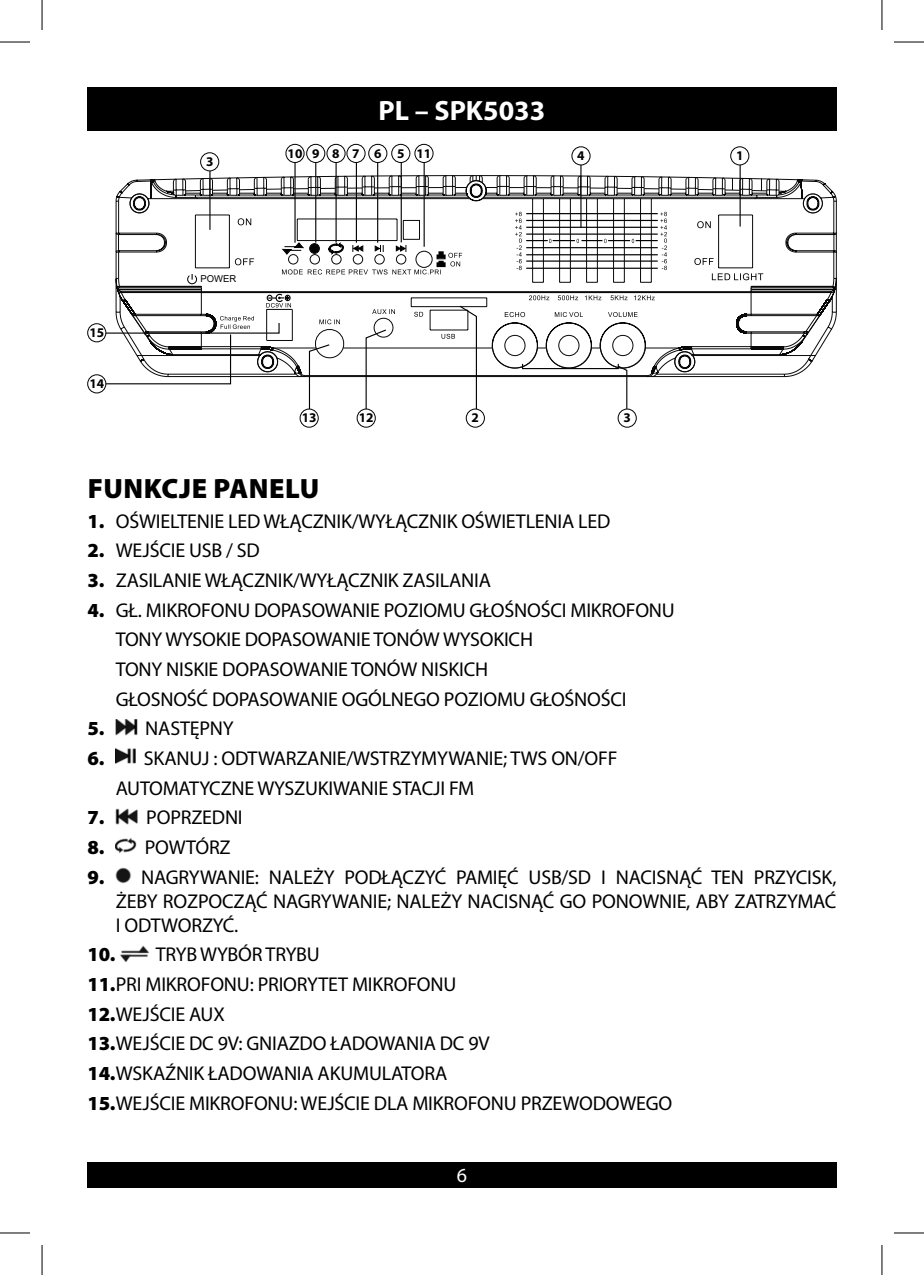
<style>
.page{position:relative;width:924px;height:1275px;background:#fff}
.page>*{position:absolute;margin:0;border:0;box-sizing:border-box;transform-origin:0 0}
.HEADING{font:900 28px "Myriad Pro";letter-spacing:.02em;color:#000}
.t1{font:700 28px "Myriad Pro";color:#fff}
.NUMEROWANE{font:20px/24px "Myriad Pro";letter-spacing:-.01em;color:#000;text-align:justify}
.t2{font:20px "Myriad Pro";color:#fff}
.t3{font:700 13.4px "Myriad Pro";color:#000}
.t4{font:700 13.4px "Myriad Pro";letter-spacing:.815em;color:#000}
.t5{font:9.4px "Arial";color:#000}
.s1{font-weight:900}
</style>
<div class="page">
<div style="left:87px;top:87px;width:749px;height:44px;background:#000"></div>
<div style="left:87px;top:1162px;width:749px;height:25px;background:#000"></div>
<img style="left:116px;top:720px;width:21px;height:15px">
<img style="left:116px;top:748px;width:20px;height:16px">
<img style="left:116px;top:808px;width:22px;height:16px">
<img style="left:116px;top:838px;width:21px;height:15px">
<img style="left:116px;top:868px;width:15px;height:15px">
<img style="left:120px;top:945px;width:29px;height:16px">
<svg style="left:104px;top:161px;width:637px;height:253px"></svg>
<svg style="left:118px;top:176px;width:716px;height:200px"></svg>
<svg style="left:151px;top:181px;width:650px;height:18px"></svg>
<svg style="left:414px;top:312px;width:9px;height:5px"></svg>
<svg style="left:441px;top:334px;width:14px;height:5px"></svg>
<svg style="left:372px;top:309px;width:23px;height:5px"></svg>
<svg style="left:319px;top:319px;width:21px;height:5px"></svg>
<svg style="left:220px;top:316px;width:34px;height:13px"></svg>
<svg style="left:711px;top:273px;width:52px;height:7px"></svg>
<svg style="left:235px;top:258px;width:19px;height:7px"></svg>
<svg style="left:237px;top:218px;width:14px;height:7px"></svg>
<svg style="left:697px;top:221px;width:13px;height:7px"></svg>
<svg style="left:694px;top:258px;width:19px;height:7px"></svg>
<svg style="left:187px;top:274px;width:10px;height:10px"></svg>
<svg style="left:554px;top:312px;width:28px;height:5px"></svg>
<svg style="left:607px;top:312px;width:30px;height:5px"></svg>
<svg style="left:266px;top:294px;width:25px;height:13px"></svg>
<svg style="left:515px;top:212px;width:151px;height:58px"></svg>
<svg style="left:528px;top:295px;width:21px;height:5px"></svg>
<svg style="left:557px;top:295px;width:21px;height:5px"></svg>
<svg style="left:584px;top:295px;width:17px;height:5px"></svg>
<svg style="left:610px;top:295px;width:17px;height:5px"></svg>
<svg style="left:633px;top:295px;width:21px;height:5px"></svg>
<svg style="left:282px;top:242px;width:180px;height:32px"></svg>
<svg style="left:504px;top:312px;width:21px;height:5px"></svg>
<div style="left:414px;top:144px;width:19px;height:19px;border:1px solid #000;border-radius:50%"></div>
<div style="left:391px;top:144px;width:19px;height:19px;border:1px solid #000;border-radius:50%"></div>
<div style="left:730px;top:147px;width:18px;height:18px;background:#fff;border-radius:50%"></div>
<div style="left:730px;top:147px;width:18px;height:18px;border:1px solid #000;border-radius:50%"></div>
<div style="left:571px;top:147px;width:18px;height:18px;background:#fff;border-radius:50%"></div>
<div style="left:571px;top:147px;width:19px;height:18px;border:1px solid #000;border-radius:50%"></div>
<div style="left:368px;top:144px;width:19px;height:19px;border:1px solid #000;border-radius:50%"></div>
<div style="left:346px;top:144px;width:19px;height:19px;border:1px solid #000;border-radius:50%"></div>
<div style="left:326px;top:144px;width:19px;height:19px;border:1px solid #000;border-radius:50%"></div>
<div style="left:306px;top:144px;width:19px;height:19px;border:1px solid #000;border-radius:50%"></div>
<div style="left:285px;top:144px;width:19px;height:19px;border:1px solid #000;border-radius:50%"></div>
<div style="left:87px;top:323px;width:19px;height:19px;border:1px solid #000;border-radius:50%"></div>
<div style="left:87px;top:374px;width:19px;height:19px;border:1px solid #000;border-radius:50%"></div>
<div style="left:300px;top:409px;width:18px;height:18px;background:#fff;border-radius:50%"></div>
<div style="left:300px;top:409px;width:18px;height:18px;border:1px solid #000;border-radius:50%"></div>
<div style="left:357px;top:409px;width:18px;height:18px;background:#fff;border-radius:50%"></div>
<div style="left:357px;top:409px;width:18px;height:18px;border:1px solid #000;border-radius:50%"></div>
<div style="left:466px;top:409px;width:18px;height:18px;background:#fff;border-radius:50%"></div>
<div style="left:466px;top:409px;width:18px;height:18px;border:1px solid #000;border-radius:50%"></div>
<div style="left:617px;top:409px;width:19px;height:18px;background:#fff;border-radius:50%"></div>
<div style="left:617px;top:409px;width:19px;height:18px;border:1px solid #000;border-radius:50%"></div>
<div style="left:200px;top:153px;width:19px;height:18px;background:#fff;border-radius:50%"></div>
<div style="left:200px;top:152px;width:19px;height:19px;border:1px solid #000;border-radius:50%"></div>
<hr style="left:0;top:42px;width:30px;height:1px;background:#000">
<hr style="left:893px;top:42px;width:30px;height:1px;background:#000">
<hr style="left:0;top:1232px;width:30px;height:1px;background:#000">
<hr style="left:893px;top:1232px;width:30px;height:1px;background:#000">
<hr style="left:42px;top:0;width:1px;height:30px;background:#000">
<hr style="left:42px;top:1245px;width:1px;height:30px;background:#000">
<hr style="left:881px;top:0;width:1px;height:30px;background:#000">
<hr style="left:881px;top:1245px;width:1px;height:30px;background:#000">
<p class="t3" style="left:89px;top:324px;width:16px">15</p>
<p class="t3" style="left:89px;top:375px;width:16px">14</p>
<p class="t3" style="left:206px;top:153px;width:9px">3</p>
<p class="t5" style="left:200px;top:272px;width:37px">POWER</p>
<h1 class="t1" style="left:378px;top:92px;width:168px">PL – SPK5033</h1>
<p class="t4" style="left:287px;top:144px;width:145px">10987 6 511</p>
<p class="t3" style="left:577px;top:147px;width:9px">4</p>
<p class="t3" style="left:735px;top:147px;width:9px">1</p>
<p class="t3" style="left:301px;top:409px;width:16px">13</p>
<p class="t3" style="left:358px;top:409px;width:16px">12</p>
<p class="t3" style="left:471px;top:409px;width:9px">2</p>
<p class="t3" style="left:623px;top:409px;width:9px">3</p>
<p class="HEADING" style="left:88px;top:470px;width:233px">FUNKCJE PANELU</p>
<p class="NUMEROWANE" style="left:87px;top:508px;width:524px"><span class="s1">1.</span> OŚWIELTENIE LED WŁĄCZNIK/WYŁĄCZNIK OŚWIETLENIA LED</p>
<p class="NUMEROWANE" style="left:87px;top:538px;width:174px"><span class="s1">2.</span> WEJŚCIE USB / SD</p>
<p class="NUMEROWANE" style="left:87px;top:568px;width:405px"><span class="s1">3.</span> ZASILANIE WŁĄCZNIK/WYŁĄCZNIK ZASILANIA</p>
<p class="NUMEROWANE" style="left:87px;top:597px;width:588px"><span class="s1">4.</span> GŁ. MIKROFONU DOPASOWANIE POZIOMU GŁOŚNOŚCI MIKROFONU</p>
<p class="NUMEROWANE" style="left:116px;top:627px;width:418px">TONY WYSOKIE DOPASOWANIE TONÓW WYSOKICH</p>
<p class="NUMEROWANE" style="left:116px;top:657px;width:374px">TONY NISKIE DOPASOWANIE TONÓW NISKICH</p>
<p class="NUMEROWANE" style="left:116px;top:686px;width:512px">GŁOSNOŚĆ DOPASOWANIE OGÓLNEGO POZIOMU GŁOŚNOŚCI</p>
<p class="NUMEROWANE" style="left:87px;top:716px;width:147px"><span class="s1">5.</span> NASTĘPNY</p>
<p class="NUMEROWANE" style="left:87px;top:746px;width:531px"><span class="s1">6.</span> SKANUJ : ODTWARZANIE/WSTRZYMYWANIE; TWS ON/OFF</p>
<p class="NUMEROWANE" style="left:116px;top:775px;width:360px">AUTOMATYCZNE WYSZUKIWANIE STACJI FM</p>
<p class="NUMEROWANE" style="left:87px;top:805px;width:157px"><span class="s1">7.</span> POPRZEDNI</p>
<p class="NUMEROWANE" style="left:87px;top:835px;width:145px"><span class="s1">8.</span> POWTÓRZ</p>
<p class="NUMEROWANE" style="left:116px;top:864px;width:722px;text-indent:-28px"><span class="s1">9.</span> NAGRYWANIE: NALEŻY PODŁĄCZYĆ PAMIĘĆ USB/SD I NACISNĄĆ TEN PRZYCISK, ŻEBY ROZPOCZĄĆ NAGRYWANIE; NALEŻY NACISNĄĆ GO PONOWNIE, ABY ZATRZYMAĆ I ODTWORZYĆ.</p>
<p class="NUMEROWANE" style="left:87px;top:942px;width:234px"><span class="s1">10.</span> TRYB WYBÓR TRYBU</p>
<p class="NUMEROWANE" style="left:87px;top:972px;width:370px"><span class="s1">11.</span>PRI MIKROFONU: PRIORYTET MIKROFONU</p>
<p class="NUMEROWANE" style="left:87px;top:1001px;width:139px"><span class="s1">12.</span>WEJŚCIE AUX</p>
<p class="NUMEROWANE" style="left:87px;top:1031px;width:403px"><span class="s1">13.</span>WEJŚCIE DC 9V: GNIAZDO ŁADOWANIA DC 9V</p>
<p class="NUMEROWANE" style="left:87px;top:1061px;width:361px"><span class="s1">14.</span>WSKAŹNIK ŁADOWANIA AKUMULATORA</p>
<p class="NUMEROWANE" style="left:87px;top:1090px;width:586px"><span class="s1">15.</span>WEJŚCIE MIKROFONU: WEJŚCIE DLA MIKROFONU PRZEWODOWEGO</p>
<p class="t2" style="left:456px;top:1163px;width:12px">6</p>
</div>
